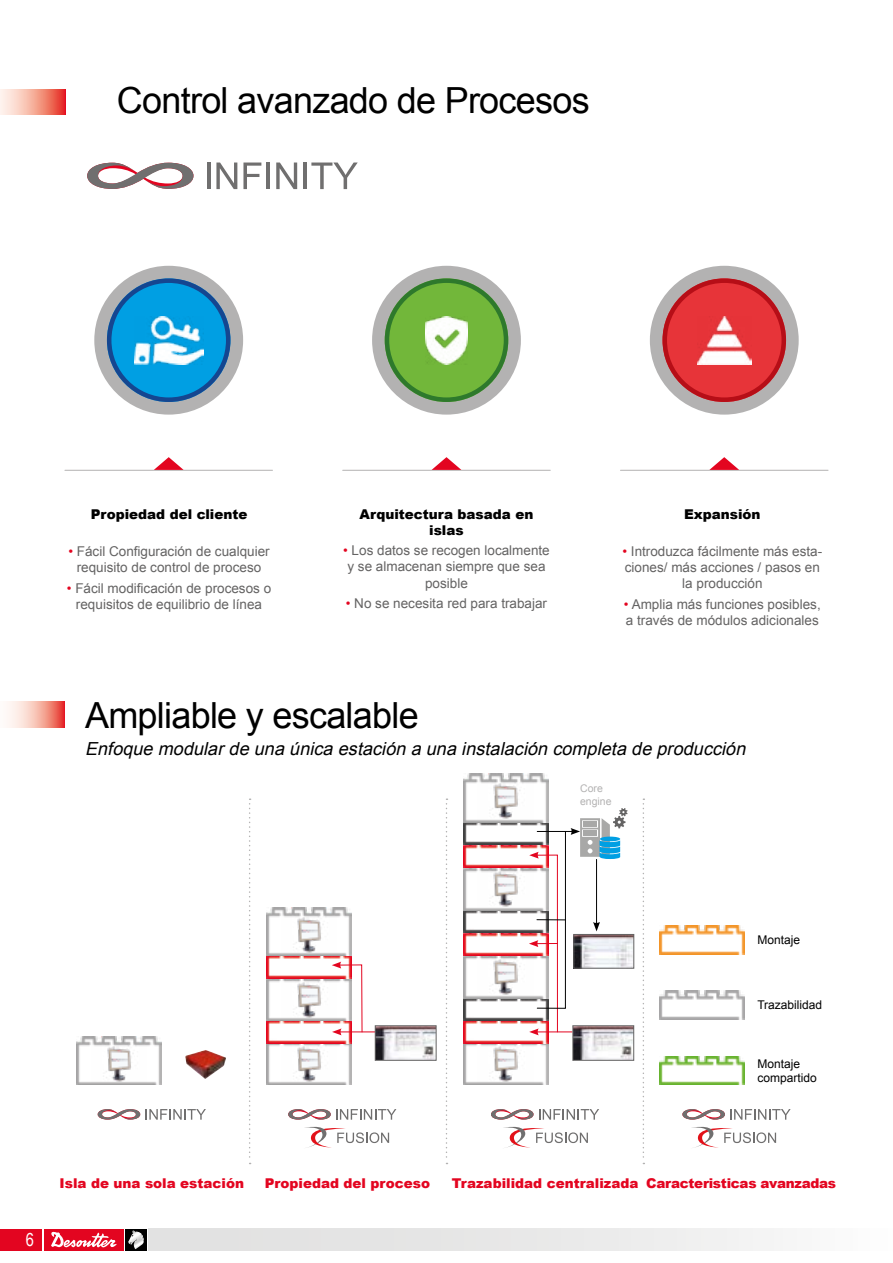
<style>
.page{position:relative;width:893px;height:1263px;background:#fff}
.page>*{position:absolute;margin:0;border:0;box-sizing:border-box;transform-origin:0 0}
.t1{font:36px "Arial";letter-spacing:-.02em;color:#000}
.t2{font:italic 18px "Arial";color:#000}
.t3{font:18px "Arial Narrow";color:#fff}
.t4{font:13.5px/16.2px "Arial";color:#646363;text-align:center}
.t5{font:900 13.5px "Arial";color:#e30520}
.t6{font:900 13.5px/16.2px "Arial";color:#000;text-align:center}
.t7{font:12px/14.4px "Arial";color:#000}
.t8{font:10.5px/12.6px "Arial";color:#b3b2b2}
.s1{color:#e30520}
</style>
<div class="page">
<div style="left:0;top:1229px;width:43px;height:21px;background:#e30520"></div>
<div style="left:148px;top:1229px;width:745px;height:21px;background:linear-gradient(to right,#ddd,#f8f8f8)"></div>
<div style="left:125px;top:1229px;width:22px;height:21px;background:#000"></div>
<div style="left:44px;top:1229px;width:80px;height:21px;background:#e30520"></div>
<svg style="left:51px;top:1231px;width:66px;height:16px"></svg>
<svg style="left:128px;top:1230px;width:16px;height:19px"></svg>
<svg style="left:0;top:89px;width:65px;height:26px;background:#f4a395"></svg>
<hr style="left:207px;top:162px;width:3px;height:27px;background:#706f6f">
<svg style="left:216px;top:162px;width:21px;height:27px"></svg>
<svg style="left:243px;top:162px;width:18px;height:27px"></svg>
<hr style="left:267px;top:162px;width:3px;height:27px;background:#706f6f">
<svg style="left:276px;top:162px;width:21px;height:27px"></svg>
<hr style="left:304px;top:162px;width:3px;height:27px;background:#706f6f">
<svg style="left:311px;top:162px;width:47px;height:27px"></svg>
<svg style="left:87px;top:163px;width:106px;height:26px"></svg>
<img style="left:185px;top:1050px;width:41px;height:29px">
<div style="left:94px;top:266px;width:149px;height:149px;border:14px solid #b3b2b2;border-radius:50%"></div>
<div style="left:107px;top:278px;width:123px;height:124px;background:#009fe3;border-radius:50%"></div>
<div style="left:107px;top:278px;width:123px;height:124px;border:4px solid #154690;border-radius:50%"></div>
<img style="left:134px;top:316px;width:69px;height:48px">
<div style="left:372px;top:266px;width:149px;height:149px;border:14px solid #b3b2b2;border-radius:50%"></div>
<div style="left:385px;top:278px;width:123px;height:124px;background:#72b73a;border-radius:50%"></div>
<div style="left:385px;top:278px;width:123px;height:124px;border:4px solid #2e792c;border-radius:50%"></div>
<img style="left:425px;top:316px;width:43px;height:48px">
<div style="left:650px;top:266px;width:149px;height:149px;border:14px solid #b3b2b2;border-radius:50%"></div>
<div style="left:662px;top:278px;width:124px;height:124px;background:#e73439;border-radius:50%"></div>
<div style="left:662px;top:278px;width:124px;height:124px;border:4px solid #b60e17;border-radius:50%"></div>
<img style="left:697px;top:316px;width:54px;height:48px">
<hr style="left:65px;top:470px;width:208px;height:1px;background:#b3b2b2">
<svg style="left:154px;top:457px;width:30px;height:13px"></svg>
<hr style="left:343px;top:470px;width:207px;height:1px;background:#b3b2b2">
<svg style="left:432px;top:457px;width:29px;height:13px"></svg>
<hr style="left:620px;top:470px;width:208px;height:1px;background:#b3b2b2">
<svg style="left:709px;top:457px;width:30px;height:13px"></svg>
<svg style="left:8px;top:702px;width:57px;height:25px"></svg>
<img style="left:77px;top:1037px;width:85px;height:48px">
<img style="left:266px;top:1043px;width:86px;height:42px">
<img style="left:463px;top:1043px;width:85px;height:42px">
<img style="left:659px;top:991px;width:86px;height:28px">
<img style="left:659px;top:926px;width:86px;height:28px">
<img style="left:659px;top:1056px;width:86px;height:29px">
<svg style="left:146px;top:1109px;width:60px;height:11px"></svg>
<svg style="left:98px;top:1109px;width:42px;height:10px"></svg>
<svg style="left:288px;top:1109px;width:108px;height:11px"></svg>
<svg style="left:539px;top:1109px;width:60px;height:11px"></svg>
<svg style="left:491px;top:1109px;width:42px;height:10px"></svg>
<svg style="left:682px;top:1109px;width:109px;height:11px"></svg>
<svg style="left:305px;top:1127px;width:84px;height:21px"></svg>
<svg style="left:503px;top:1127px;width:85px;height:21px"></svg>
<svg style="left:692px;top:1127px;width:84px;height:21px"></svg>
<img style="left:266px;top:1021px;width:86px;height:22px">
<img style="left:463px;top:1020px;width:66px;height:23px">
<img style="left:266px;top:978px;width:66px;height:43px">
<img style="left:266px;top:955px;width:86px;height:23px">
<img style="left:266px;top:907px;width:86px;height:48px">
<img style="left:463px;top:998px;width:66px;height:22px">
<img style="left:463px;top:956px;width:66px;height:42px">
<img style="left:463px;top:933px;width:66px;height:23px">
<img style="left:463px;top:910px;width:66px;height:23px">
<img style="left:463px;top:867px;width:66px;height:43px">
<img style="left:463px;top:845px;width:66px;height:22px">
<img style="left:463px;top:822px;width:66px;height:23px">
<img style="left:463px;top:774px;width:85px;height:48px">
<svg style="left:249px;top:798px;width:2px;height:366px"></svg>
<svg style="left:446px;top:798px;width:1px;height:366px"></svg>
<svg style="left:643px;top:798px;width:1px;height:366px"></svg>
<img style="left:91px;top:1045px;width:56px;height:37px">
<img style="left:281px;top:1045px;width:56px;height:37px">
<img style="left:478px;top:1045px;width:55px;height:37px">
<img style="left:281px;top:981px;width:51px;height:37px">
<img style="left:478px;top:958px;width:51px;height:37px">
<img style="left:281px;top:916px;width:56px;height:37px">
<img style="left:478px;top:871px;width:51px;height:36px">
<img style="left:478px;top:783px;width:55px;height:36px">
<hr style="left:339px;top:1031px;width:36px;height:1px;background:#e30520">
<svg style="left:332px;top:962px;width:31px;height:73px"></svg>
<svg style="left:374px;top:1025px;width:63px;height:36px"></svg>
<svg style="left:529px;top:808px;width:105px;height:253px"></svg>
<h1 class="t1" style="left:117px;top:77px;width:474px">Control avanzado de Procesos</h1>
<p class="t6" style="left:91px;top:505px;width:158px">Propiedad del cliente</p>
<p class="t4" style="left:68px;top:543px;width:203px"><span class="s1">•</span> Fácil Configuración de cualquier requisito de control de proceso</p>
<p class="t4" style="left:67px;top:580px;width:206px"><span class="s1">•</span> Fácil modificación de procesos o requisitos de equilibrio de línea</p>
<p class="t6" style="left:360px;top:505px;width:175px">Arquitectura basada en islas</p>
<p class="t4" style="left:343px;top:542px;width:208px"><span class="s1">•</span> Los datos se recogen localmente y se almacenan siempre que sea posible</p>
<p class="t4" style="left:346px;top:595px;width:203px"><span class="s1">•</span> No se necesita red para trabajar</p>
<p class="t6" style="left:684px;top:505px;width:78px">Expansión</p>
<p class="t4" style="left:622px;top:543px;width:201px"><span class="s1">•</span> Introduzca fácilmente más esta&shy;ciones/ más acciones / pasos en la producción</p>
<p class="t4" style="left:624px;top:596px;width:198px;text-align:left"><span class="s1">•</span> Amplia más funciones posibles, a través de módulos adicionales</p>
<h1 class="t1" style="left:85px;top:692px;width:335px">Ampliable y escalable</h1>
<h2 class="t2" style="left:85px;top:737px;width:667px">Enfoque modularde una única estación a una instalación completa de producción</h2>
<p class="t8" style="left:580px;top:782px;width:33px">Core engine</p>
<p class="t7" style="left:757px;top:933px;width:44px">Montaje</p>
<p class="t7" style="left:757px;top:998px;width:66px">Trazabilidad</p>
<p class="t7" style="left:757px;top:1056px;width:61px">Montaje compartido</p>
<h2 class="t3" style="left:26px;top:1227px;width:10px">6</h2>
<p class="t5" style="left:60px;top:1173px;width:186px">Isla de una sola estación</p>
<p class="t5" style="left:265px;top:1173px;width:167px">Propiedad del proceso</p>
<p class="t5" style="left:452px;top:1173px;width:386px">Trazabilidad centralizada Caracteristicas avanzadas</p>
</div>
